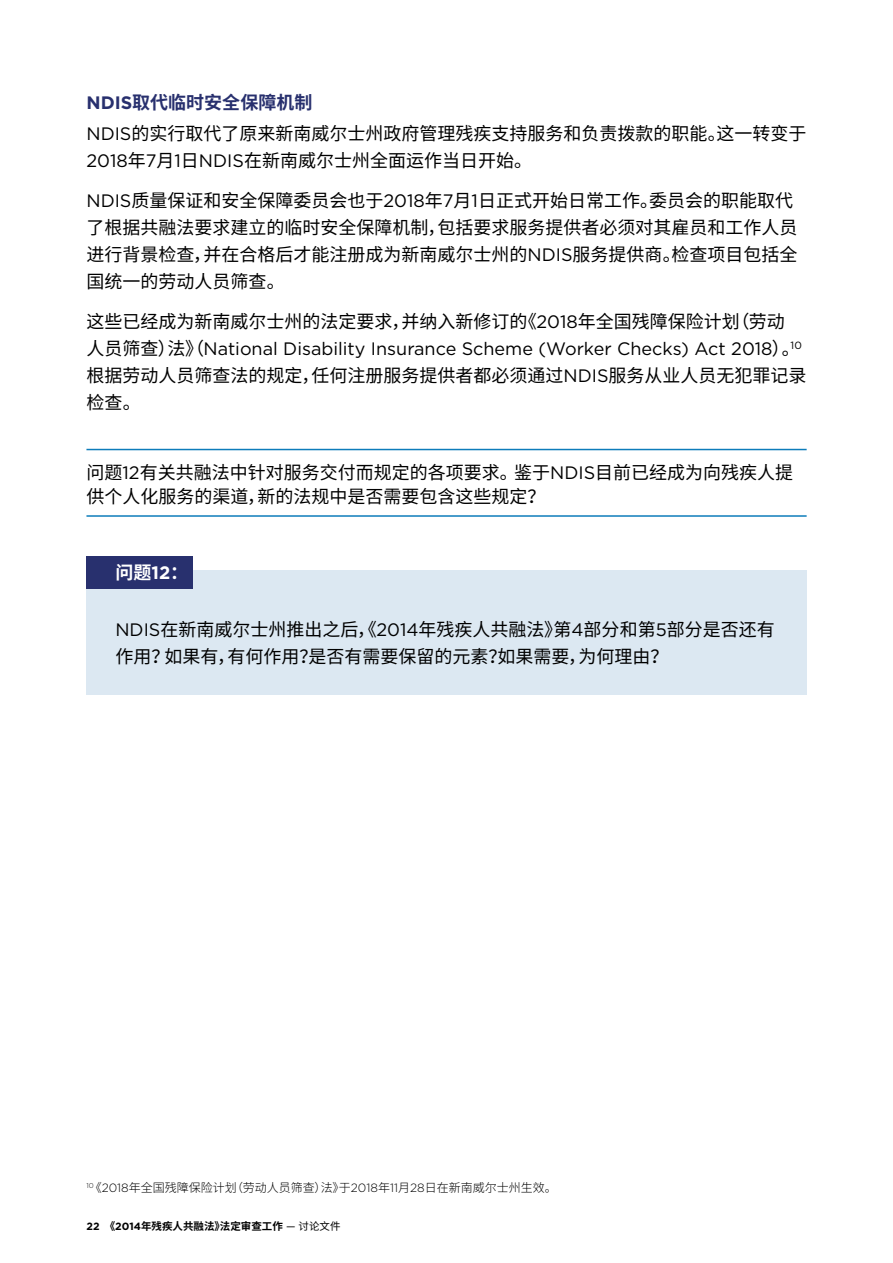
<style>
.page{position:relative;width:893px;height:1263px;background:#fff}
.page>*{position:absolute;margin:0;border:0;box-sizing:border-box;transform-origin:0 0}
.t1{font:18px/27px "Noto Sans CJ Ksc";color:#000}
.t2{font:700 18px "Noto Sans CJ Ksc";color:#28306e}
.t3{font:700 18px "Noto Sans CJ Ksc";color:#fff}
.t4{font:300 12px "Noto Sans CJ Ksc";color:#000}
.t5{font:700 10.5px "Noto Sans CJ Ksc";color:#000}
.s1{font-family:"Gotham HTF"}
.s2{font-family:"Gotham HTF";font-weight:400}
.s3{font-weight:400}
</style>
<div class="page">
<hr style="left:86px;top:515px;width:721px;height:2px;background:#0d7cba">
<hr style="left:86px;top:449px;width:721px;height:1px;background:#0d7cba">
<div style="left:86px;top:570px;width:721px;height:125px;background:#dce8f2"></div>
<div style="left:86px;top:556px;width:107px;height:32px;background:#28306e"></div>
<p class="t2" style="left:86px;top:92px;width:227px"><span class="s1">NDIS</span>取代临时安全保障机制</p>
<p class="t1" style="left:86px;top:121px;width:722px"><span class="s1">NDIS</span>的实行取代了原来新南威尔士州政府管理残疾支持服务和负责拨款的职能。这一转变于<br><span class="s1">2018</span>年<span class="s1">7</span>月<span class="s1">1</span>日<span class="s1">NDIS</span>在新南威尔士州全面运作当日开始。</p>
<p class="t1" style="left:86px;top:188px;width:713px"><span class="s1">NDIS</span>质量保证和安全保障委员会也于<span class="s1">2018</span>年<span class="s1">7</span>月<span class="s1">1</span>日正式开始日常工作。委员会的职能取代了根据共融法要求建立的临时安全保障机制，包括要求服务提供者必须对其雇员和工作人员进行背景检查，并在合格后才能注册成为新南威尔士州的<span class="s1">NDIS</span>服务提供商。检查项目包括全国统一的劳动人员筛查。</p>
<p class="t1" style="left:86px;top:308px;width:722px">这些已经成为新南威尔士州的法定要求，并纳入新修订的《<span class="s1">2018</span>年全国残障保险计划（劳动人员筛查）法》（<span class="s1">National Disability Insurance Scheme (Worker Checks) Act 2018</span>）。<sup>10</sup>根据劳动人员筛查法的规定，任何注册服务提供者都必须通过<span class="s1">NDIS</span>服务从业人员无犯罪记录检查。</p>
<p class="t1" style="left:86px;top:461px;width:708px;line-height:24px">问题<span class="s1">12</span>有关共融法中针对服务交付而规定的各项要求。鉴于<span class="s1">NDIS</span>目前已经成为向残疾人提供个人化服务的渠道，新的法规中是否需要包含这些规定？</p>
<p class="t3" style="left:115px;top:562px;width:74px">问题<span class="s1">12</span>：</p>
<p class="t1" style="left:115px;top:616px;width:661px"><span class="s1">NDIS</span>在新南威尔士州推出之后，《<span class="s1">2014</span>年残疾人共融法》第<span class="s1">4</span>部分和第<span class="s1">5</span>部分是否还有作用？如果有，有何作用？是否有需要保留的元素？如果需要，为何理由？</p>
<p class="t4" style="left:86px;top:1180px;width:472px"><sup>10</sup>《<span class="s1">2018</span>年全国残障保险计划（劳动人员筛查）法》于<span class="s1">2018</span>年<span class="s1">11</span>月<span class="s1">28</span>日在新南威尔士州生效。</p>
<p class="t5" style="left:86px;top:1220px;width:256px"><span class="s1">22</span> 《<span class="s1">2014</span>年残疾人共融法》法定审查工作 <span class="s2">—</span> <span class="s3">讨论文件</span></p>
</div>
